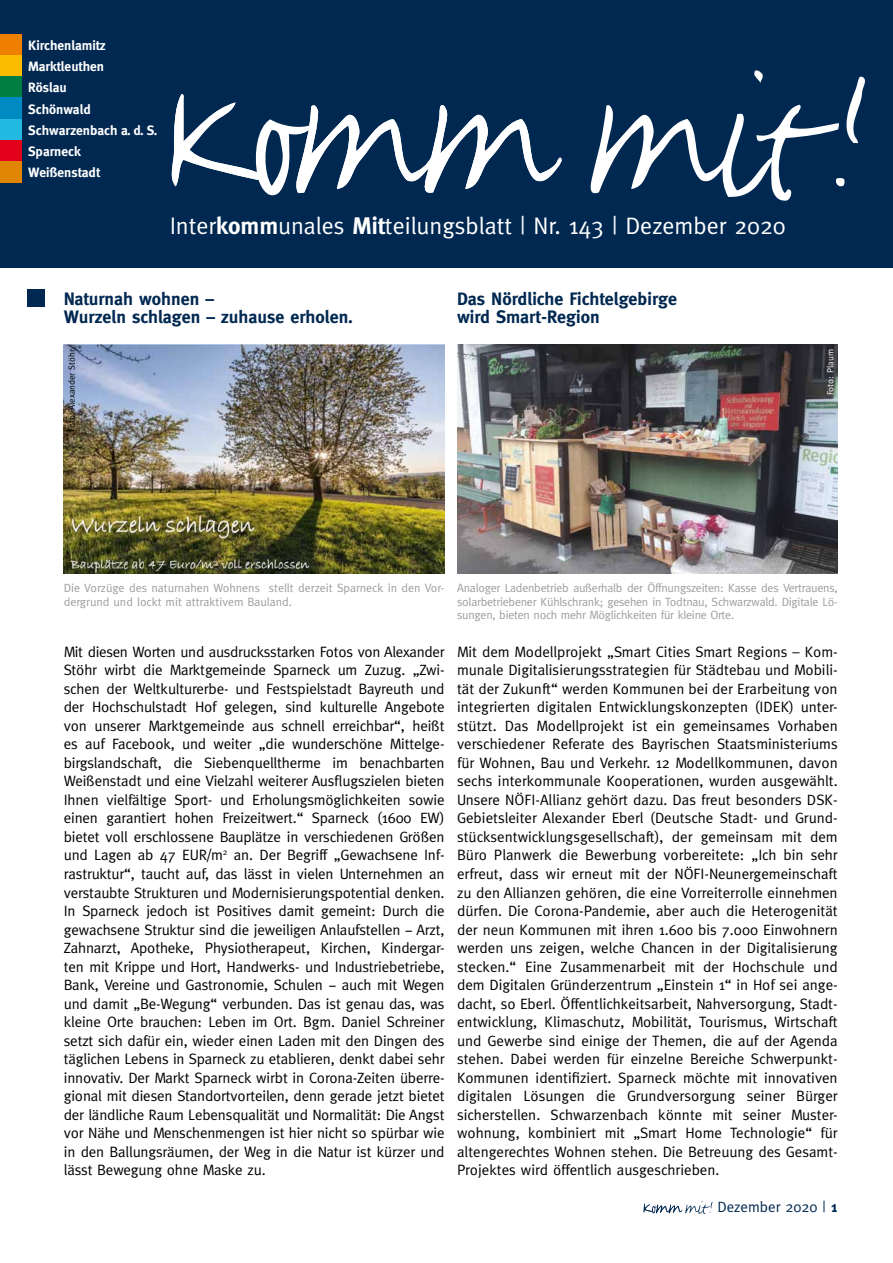
<style>
.page{position:relative;width:893px;height:1263px;background:#fff}
.page>*{position:absolute;margin:0;border:0;box-sizing:border-box;transform-origin:0 0}
.t1{font:24px "Meta";color:#fff}
.t2{font:700 18px/18.5px "Meta";color:#002851}
.t3{font:15px/18.6px "Meta";letter-spacing:-.01em;color:#000;text-align:justify}
.t4{font:15px "Meta";color:#002851}
.t5{font:700 13.5px/21.3px "Meta";color:#fff;text-align:justify}
.t6{font:12px/13.5px "Meta";color:#9c9e9f}
.t7{font:9px "Meta";color:#000}
.t8{font:9px "Meta";color:#fff}
.s1{font-weight:700}
</style>
<div class="page">
<div style="left:0;top:0;width:893px;height:268px;background:#002851"></div>
<div style="left:0;top:34px;width:21px;height:21px;background:#ee7f00"></div>
<div style="left:0;top:55px;width:21px;height:22px;background:#fabb00"></div>
<div style="left:0;top:77px;width:21px;height:21px;background:#007d40"></div>
<div style="left:0;top:98px;width:21px;height:21px;background:#008ac2"></div>
<div style="left:0;top:119px;width:21px;height:21px;background:#23bae2"></div>
<div style="left:0;top:140px;width:21px;height:22px;background:#e2001a"></div>
<div style="left:0;top:162px;width:21px;height:21px;background:#e08603"></div>
<svg style="left:776px;top:76px;width:89px;height:125px"></svg>
<svg style="left:754px;top:70px;width:9px;height:13px"></svg>
<svg style="left:590px;top:105px;width:186px;height:92px"></svg>
<svg style="left:171px;top:94px;width:391px;height:102px"></svg>
<svg style="left:643px;top:1201px;width:69px;height:13px"></svg>
<img style="left:64px;top:344px;width:380px;height:229px">
<div style="left:28px;top:289px;width:17px;height:17px;background:#002851"></div>
<img style="left:457px;top:344px;width:381px;height:229px">
<p class="t5" style="left:28px;top:35px;width:79px">Kirchenlamitz Marktleuthen Röslau</p>
<p class="t5" style="left:28px;top:120px;width:131px">Schwarzenbach a. d. S.</p>
<p class="t5" style="left:28px;top:98px;width:64px">Schönwald</p>
<p class="t5" style="left:28px;top:141px;width:74px">Sparneck<br>Weißenstadt</p>
<h1 class="t1" style="left:170px;top:211px;width:618px">Inter<span class="s1">komm</span>unales <span class="s1">Mit</span>teilungsblatt | Nr. 143 | Dezember 2020</h1>
<p class="t2" style="left:64px;top:289px;width:291px">Naturnah wohnen –<br>Wurzeln schlagen – zuhause erholen.</p>
<p class="t2" style="left:457px;top:289px;width:221px">Das Nördliche Fichtelgebirge wird Smart-Region</p>
<p class="t7" style="left:66px;top:432px;width:84px;rotate:-90deg">Foto: Alexander Stöhr</p>
<p class="t8" style="left:825px;top:395px;width:48px;rotate:-90deg">Foto: Plaum</p>
<p class="t6" style="left:64px;top:581px;width:382px">Die Vorzüge des naturnahen Wohnens stellt derzeit Sparneck in den Vor&shy;dergrund und lockt mit attraktivem Bauland.</p>
<p class="t6" style="left:457px;top:581px;width:382px;text-align:justify">Analoger Ladenbetrieb außerhalb der Öffnungszeiten: Kasse des Vertrauens, solarbetriebener Kühlschrank; gesehen in Todtnau, Schwarzwald. Digitale Lö&shy;sungen, bieten noch mehr Möglichkeiten für kleine Orte.</p>
<p class="t3" style="left:457px;top:642px;width:382px">Mit dem Modellprojekt „Smart Cities Smart Regions – Kom&shy;munale Digitalisierungsstrategien für Städtebau und Mobili&shy;tät der Zukunft“ werden Kommunen bei der Erarbeitung von integrierten digitalen Entwicklungskonzepten (IDEK) unter&shy;stützt. Das Modellprojekt ist ein gemeinsames Vorhaben verschiedener Referate des Bayrischen Staatsministeriums für Wohnen, Bau und Verkehr. 12 Modellkommunen, davon sechs interkommunale Kooperationen, wurden ausgewählt.<br>Unsere NÖFI-Allianz gehört dazu. Das freut besonders DSK-Gebietsleiter Alexander Eberl (Deutsche Stadt- und Grund&shy;stücksentwicklungsgesellschaft), der gemeinsam mit dem Büro Planwerk die Bewerbung vorbereitete: „Ich bin sehr erfreut, dass wir erneut mit der NÖFI-Neunergemeinschaft zu den Allianzen gehören, die eine Vorreiterrolle einnehmen dürfen. Die Corona-Pandemie, aber auch die Heterogenität der neun Kommunen mit ihren 1.600 bis 7.000 Einwohnern werden uns zeigen, welche Chancen in der Digitalisierung stecken.“ Eine Zusammenarbeit mit der Hochschule und dem Digitalen Gründerzentrum „Einstein 1“ in Hof sei ange&shy;dacht, so Eberl. Öffentlichkeitsarbeit, Nahversorgung, Stadt&shy;entwicklung, Klimaschutz, Mobilität, Tourismus, Wirtschaft und Gewerbe sind einige der Themen, die auf der Agenda stehen. Dabei werden für einzelne Bereiche Schwerpunkt-Kommunen identifiziert. Sparneck möchte mit innovativen digitalen Lösungen die Grundversorgung seiner Bürger sicherstellen. Schwarzenbach könnte mit seiner Muster&shy;wohnung, kombiniert mit „Smart Home Technologie“ für altengerechtes Wohnen stehen. Die Betreuung des Gesamt-Projektes wird öffentlich ausgeschrieben.</p>
<p class="t3" style="left:64px;top:642px;width:382px">Mit diesen Worten und ausdrucksstarken Fotos von Alexander Stöhr wirbt die Marktgemeinde Sparneck um Zuzug. „Zwi&shy;schen der Weltkulturerbe- und Festspielstadt Bayreuth und der Hochschulstadt Hof gelegen, sind kulturelle Angebote von unserer Marktgemeinde aus schnell erreichbar“, heißt es auf Facebook, und weiter „die wunderschöne Mittelge&shy;birgslandschaft, die Siebenquelltherme im benachbarten Weißenstadt und eine Vielzahl weiterer Ausflugszielen bieten Ihnen vielfältige Sport- und Erholungsmöglichkeiten sowie einen garantiert hohen Freizeitwert.“ Sparneck (1600 EW) bietet voll erschlossene Bauplätze in verschiedenen Größen und Lagen ab 47 EUR/m<sup>2</sup> an. Der Begriff „Gewachsene Inf&shy;rastruktur“, taucht auf, das lässt in vielen Unternehmen an verstaubte Strukturen und Modernisierungspotential denken.<br>In Sparneck jedoch ist Positives damit gemeint: Durch die gewachsene Struktur sind die jeweiligen Anlaufstellen − Arzt, Zahnarzt, Apotheke, Physiotherapeut, Kirchen, Kindergar&shy;ten mit Krippe und Hort, Handwerks- und Industriebetriebe, Bank, Vereine und Gastronomie, Schulen − auch mit Wegen und damit „Be-Wegung“ verbunden. Das ist genau das, was kleine Orte brauchen: Leben im Ort. Bgm. Daniel Schreiner setzt sich dafür ein, wieder einen Laden mit den Dingen des täglichen Lebens in Sparneck zu etablieren, denkt dabei sehr innovativ. Der Markt Sparneck wirbt in Corona-Zeiten überre&shy;gional mit diesen Standortvorteilen, denn gerade jetzt bietet der ländliche Raum Lebensqualität und Normalität: Die Angst vor Nähe und Menschenmengen ist hier nicht so spürbar wie in den Ballungsräumen, der Weg in die Natur ist kürzer und lässt Bewegung ohne Maske zu.</p>
<p class="t4" style="left:717px;top:1198px;width:122px">Dezember 2020 | <span class="s1">1</span></p>
</div>
